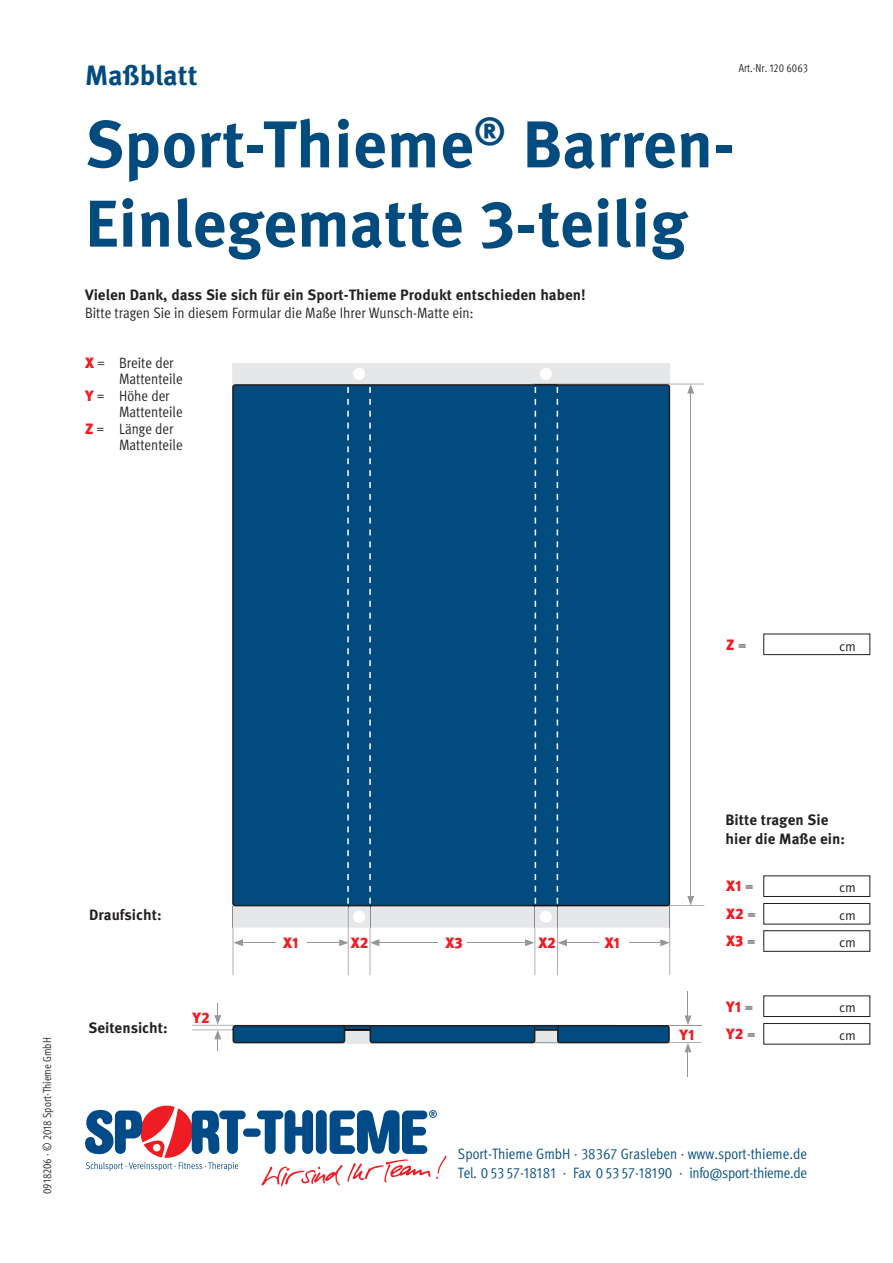
<style>
.page{position:relative;width:893px;height:1263px;background:#fff}
.page>*{position:absolute;margin:0;border:0;box-sizing:border-box;transform-origin:0 0}
.t1{font:700 66px/79.2px "Meta Pro";color:#014b7e}
.t2{font:700 27.9px "Meta Pro";color:#014b7e}
.t3{font:15px "Meta Pro Cond Norm";color:#231f20}
.t4{font:700 15px/19.5px "Meta Pro";color:#231f20}
.t5{font:15px/19.2px "Meta Pro Cond Norm";color:#014b7e}
.t6{font:900 15px/27.6px "Meta Pro";color:#ee1d23}
.t7{font:13.35px "Meta Pro Norm";letter-spacing:-.01em;color:#231f20}
.t8{font:11.55px "Meta Pro Cond Norm";color:#231f20;scale:.93 1}
.s1{font-family:"Meta Pro";font-weight:900;color:#ee1d23}
.s2{font-family:"Meta Pro Norm";font-weight:400;font-size:13.35px;color:#231f20}
</style>
<div class="page">
<div style="left:243px;top:1128px;width:18px;height:9px;background:#004b87;border-radius:4px"></div>
<svg style="left:85px;top:1106px;width:161px;height:65px"></svg>
<svg style="left:257px;top:1110px;width:189px;height:76px"></svg>
<div style="left:232px;top:363px;width:438px;height:565px;background:#e6e7e9"></div>
<div style="left:353px;top:368px;width:12px;height:12px;background:#fff;border-radius:50%"></div>
<div style="left:540px;top:368px;width:12px;height:12px;background:#fff;border-radius:50%"></div>
<div style="left:353px;top:911px;width:12px;height:12px;background:#fff;border-radius:50%"></div>
<div style="left:232px;top:384px;width:438px;height:522px;background:#014b7e"></div>
<hr style="left:379px;top:942px;width:59px;height:1px;background:#939598">
<hr style="left:468px;top:942px;width:57px;height:1px;background:#939598">
<div style="left:763px;top:875px;width:107px;height:22px;border:1px solid #231f20"></div>
<hr style="left:670px;top:1025px;width:32px;height:1px;background:#939598">
<svg style="left:684px;top:991px;width:7px;height:34px"></svg>
<svg style="left:670px;top:1042px;width:32px;height:35px"></svg>
<svg style="left:369px;top:387px;width:10px;height:588px;background:#2d6993"></svg>
<svg style="left:535px;top:518px;width:1px;height:17px"></svg>
<svg style="left:535px;top:613px;width:1px;height:17px"></svg>
<svg style="left:535px;top:708px;width:1px;height:17px"></svg>
<svg style="left:535px;top:803px;width:1px;height:17px"></svg>
<svg style="left:557px;top:518px;width:1px;height:17px"></svg>
<svg style="left:557px;top:613px;width:1px;height:17px"></svg>
<svg style="left:557px;top:708px;width:1px;height:17px"></svg>
<svg style="left:557px;top:803px;width:1px;height:17px"></svg>
<hr style="left:348px;top:943px;width:1px;height:32px;background:#939598">
<hr style="left:233px;top:928px;width:1px;height:47px;background:#939598">
<svg style="left:233px;top:906px;width:1px;height:22px"></svg>
<hr style="left:243px;top:942px;width:32px;height:1px;background:#939598">
<svg style="left:233px;top:939px;width:10px;height:7px"></svg>
<hr style="left:307px;top:942px;width:32px;height:1px;background:#939598">
<svg style="left:339px;top:387px;width:10px;height:559px;background:#22628d"></svg>
<div style="left:763px;top:903px;width:107px;height:21px;border:1px solid #231f20"></div>
<div style="left:763px;top:930px;width:107px;height:22px;border:1px solid #231f20"></div>
<svg style="left:192px;top:1003px;width:478px;height:47px"></svg>
<div style="left:763px;top:995px;width:107px;height:22px;border:1px solid #231f20"></div>
<div style="left:763px;top:1023px;width:107px;height:21px;border:1px solid #231f20"></div>
<svg style="left:533px;top:384px;width:171px;height:9px"></svg>
<svg style="left:525px;top:898px;width:135px;height:77px"></svg>
<hr style="left:690px;top:394px;width:1px;height:502px;background:#939598">
<svg style="left:687px;top:384px;width:7px;height:10px"></svg>
<svg style="left:660px;top:896px;width:44px;height:79px"></svg>
<div style="left:763px;top:634px;width:107px;height:21px;border:1px solid #231f20"></div>
<h2 class="t2" style="left:85px;top:53px;width:114px">Maßblatt</h2>
<p class="t8" style="left:739px;top:60px;width:76px">Art.-Nr. 120 6063</p>
<h1 class="t1" style="left:85px;top:101px;width:652px">Sport-Thieme<sup>®</sup> Barren-<br>Einlegematte 3-teilig</h1>
<p class="t4" style="left:85px;top:284px;width:502px">Vielen Dank, dass Sie sich für ein Sport-Thieme Produkt entschieden haben!</p>
<p class="t3" style="left:85px;top:302px;width:390px">Bitte tragen Sie in diesem Formular die Maße Ihrer Wunsch-Matte ein:</p>
<p class="t3" style="left:85px;top:352px;width:90px"><span class="s1">X</span> = Breite der</p>
<p class="t3" style="left:119px;top:368px;width:65px">Mattenteile</p>
<p class="t3" style="left:85px;top:385px;width:86px"><span class="s1">Y</span> = Höhe der</p>
<p class="t3" style="left:119px;top:401px;width:65px">Mattenteile</p>
<p class="t3" style="left:85px;top:418px;width:90px"><span class="s1">Z</span> = Länge der</p>
<p class="t3" style="left:119px;top:434px;width:65px">Mattenteile</p>
<p class="t4" style="left:89px;top:904px;width:74px">Draufsicht:</p>
<p class="t8" style="left:39px;top:1194px;width:170px;rotate:-90deg">0918206 · © 2018 Sport-Thieme GmbH</p>
<p class="t4" style="left:88px;top:1017px;width:81px">Seitensicht:</p>
<p class="t6" style="left:193px;top:1003px;width:19px">Y2</p>
<p class="t6" style="left:726px;top:630px;width:22px">Z <span class="s2">=</span></p>
<p class="t7" style="left:839px;top:636px;width:18px">cm</p>
<p class="t4" style="left:725px;top:809px;width:121px">Bitte tragen Sie hier die Maße ein:</p>
<p class="t6" style="left:283px;top:928px;width:17px">X1</p>
<p class="t6" style="left:351px;top:928px;width:19px">X2</p>
<p class="t6" style="left:446px;top:928px;width:19px">X3</p>
<p class="t6" style="left:538px;top:928px;width:19px">X2</p>
<p class="t6" style="left:605px;top:928px;width:17px">X1</p>
<p class="t6" style="left:679px;top:1020px;width:16px">Y1</p>
<p class="t6" style="left:726px;top:872px;width:31px">X1 <span class="s2">=<br></span>X2 <span class="s2">=</span></p>
<p class="t7" style="left:839px;top:878px;width:18px">cm</p>
<p class="t7" style="left:839px;top:905px;width:18px">cm</p>
<p class="t6" style="left:726px;top:926px;width:31px">X3 <span class="s2">=</span></p>
<p class="t7" style="left:839px;top:932px;width:18px">cm</p>
<p class="t6" style="left:726px;top:992px;width:28px">Y1 <span class="s2">=</span></p>
<p class="t7" style="left:839px;top:998px;width:18px">cm</p>
<p class="t6" style="left:726px;top:1019px;width:31px">Y2 <span class="s2">=</span></p>
<p class="t7" style="left:839px;top:1025px;width:18px">cm</p>
<p class="t5" style="left:458px;top:1143px;width:351px">Sport-Thieme GmbH · 38367 Grasleben · www.sport-thieme.de<br>Tel. 0 53 57-18181 · Fax 0 53 57-18190 · info@sport-thieme.de</p>
</div>
